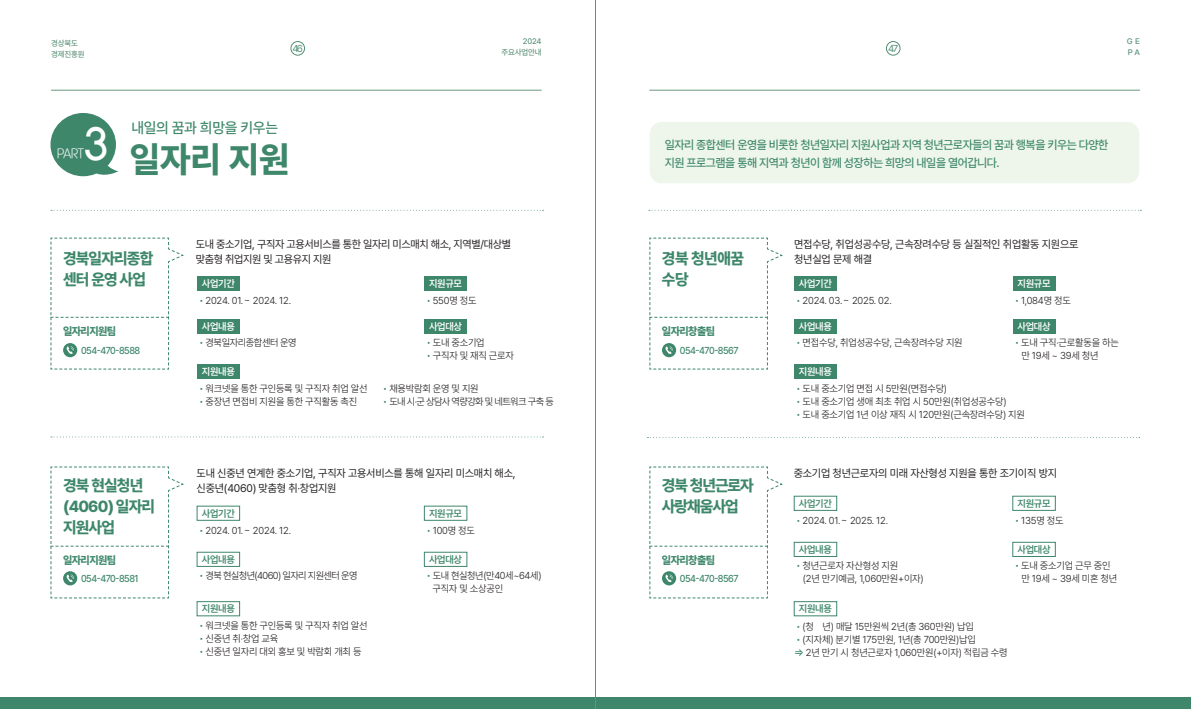
<style>
.page{position:relative;width:1191px;height:709px;background:#fff}
.page>*{position:absolute;margin:0;border:0;box-sizing:border-box;transform-origin:0 0}
.t1{font:800 35.9px "Pretendard";color:#3e876b}
.t2{font:800 16px/21px "Pretendard";letter-spacing:-.05em;color:#3e876b}
.t3{font:500 15px "Pretendard";letter-spacing:-.02em;color:#3e876b}
.t4{font:13.4px "Korean GHD L";color:#fff;scale:.86 1}
.t5{font:500 12px/18px "Pretendard";letter-spacing:-.04em;color:#3e876b}
.t6{font:11px/15px "Pretendard";letter-spacing:-.02em;color:#231f20}
.t7{font:800 11px "Pretendard";letter-spacing:-.05em;color:#3e876b}
.t8{font:300 10px/13px "Pretendard";letter-spacing:-.02em;color:#231f20}
.t9{font:300 10px/13px "Pretendard";letter-spacing:-.06em;color:#231f20}
.t10{font:500 10px "Pretendard";letter-spacing:-.05em;color:#3e876b;scale:.92 1}
.t11{font:600 10px "Pretendard";letter-spacing:-.03em;color:#3e876b}
.t12{font:300 10px/16.4px "Pretendard";letter-spacing:-.04em;color:#231f20}
.t13{font:10px "Pretendard";color:#548f76}
.t14{font:600 10px "Pretendard";color:#fff}
.t15{font:500 8px/11px "Pretendard";letter-spacing:-.01em;color:#5f937b}
.t16{font:500 8px/11px "Pretendard";letter-spacing:-.01em;color:#5f937b;scale:1.04 1}
.s1{font-weight:600;color:#fff}
.s2{font-family:"Korean GD19 R";font-weight:400;color:#3e876b}
.s3{font-weight:600;color:#3e876b}
.s4{font-weight:400;font-size:11px;color:#3e876b}
</style>
<div class="page">
<hr style="left:51px;top:90px;width:490px;height:1px;background:#6a9881">
<div style="left:291px;top:41px;width:14px;height:14px;border:1px solid #548f76;border-radius:50%"></div>
<div style="left:886px;top:41px;width:14px;height:14px;border:1px solid #548f76;border-radius:50%"></div>
<hr style="left:649px;top:90px;width:491px;height:1px;background:#6a9881">
<div style="left:0;top:696px;width:1191px;height:13px;background:#3e876b"></div>
<hr style="left:595px;top:0;width:1px;height:709px;background:#808285">
<div style="left:197px;top:505px;width:43px;height:16px;border:1px solid #3e876b"></div>
<div style="left:424px;top:505px;width:43px;height:16px;border:1px solid #3e876b"></div>
<div style="left:197px;top:551px;width:43px;height:16px;border:1px solid #3e876b"></div>
<div style="left:424px;top:551px;width:43px;height:16px;border:1px solid #3e876b"></div>
<div style="left:197px;top:601px;width:43px;height:15px;border:1px solid #3e876b"></div>
<svg style="left:50px;top:466px;width:134px;height:133px"></svg>
<div style="left:50px;top:113px;width:66px;height:63px;background:#3e876b;border-radius:50%"></div>
<svg style="left:93px;top:155px;width:25px;height:20px"></svg>
<svg style="left:51px;top:210px;width:492px;height:1px"></svg>
<div style="left:197px;top:276px;width:43px;height:15px;background:#3e876b"></div>
<div style="left:197px;top:319px;width:43px;height:14px;background:#3e876b"></div>
<div style="left:424px;top:276px;width:43px;height:15px;background:#3e876b"></div>
<div style="left:424px;top:319px;width:43px;height:14px;background:#3e876b"></div>
<svg style="left:50px;top:237px;width:134px;height:133px"></svg>
<div style="left:197px;top:364px;width:43px;height:14px;background:#3e876b"></div>
<svg style="left:51px;top:436px;width:492px;height:1px"></svg>
<svg style="left:647px;top:437px;width:493px;height:1px"></svg>
<div style="left:793px;top:495px;width:44px;height:16px;border:1px solid #3e876b"></div>
<div style="left:1012px;top:495px;width:43px;height:16px;border:1px solid #3e876b"></div>
<div style="left:793px;top:542px;width:44px;height:15px;border:1px solid #3e876b"></div>
<div style="left:1012px;top:542px;width:43px;height:15px;border:1px solid #3e876b"></div>
<div style="left:793px;top:601px;width:44px;height:15px;border:1px solid #3e876b"></div>
<svg style="left:649px;top:466px;width:134px;height:133px"></svg>
<div style="left:794px;top:276px;width:42px;height:15px;background:#3e876b"></div>
<div style="left:1012px;top:276px;width:43px;height:15px;background:#3e876b"></div>
<div style="left:1012px;top:319px;width:43px;height:14px;background:#3e876b"></div>
<div style="left:794px;top:319px;width:42px;height:14px;background:#3e876b"></div>
<svg style="left:649px;top:237px;width:134px;height:133px"></svg>
<div style="left:794px;top:364px;width:42px;height:14px;background:#3e876b"></div>
<div style="left:649px;top:122px;width:490px;height:61px;background:#eef6eb;border-radius:12px"></div>
<svg style="left:649px;top:210px;width:492px;height:1px"></svg>
<p class="t15" style="left:51px;top:37px;width:35px">경상북도 경제진흥원</p>
<p class="t15" style="left:501px;top:36px;width:42px;text-align:right">2024 주요사업안내</p>
<p class="t16" style="left:1126px;top:36px;width:14px">G E<br>P A</p>
<p class="t13" style="left:292px;top:41px;width:12px">46</p>
<p class="t13" style="left:888px;top:41px;width:12px">47</p>
<h3 class="t3" style="left:131px;top:116px;width:148px">내일의 꿈과 희망을 키우는</h3>
<h1 class="t1" style="left:84px;top:133px;width:207px"><sup>3</sup> 일자리 지원</h1>
<h3 class="t4" style="left:57px;top:147px;width:33px">PART</h3>
<h2 class="t2" style="left:63px;top:247px;width:92px">경북일자리종합 센터 운영 사업</h2>
<p class="t7" style="left:63px;top:323px;width:55px">일자리지원팀</p>
<p class="t10" style="left:81px;top:343px;width:66px">054-470-8588</p>
<h2 class="t2" style="left:63px;top:474px;width:93px">경북 현실청년 (4060) 일자리 지원사업</h2>
<p class="t7" style="left:63px;top:552px;width:55px">일자리지원팀</p>
<p class="t10" style="left:81px;top:571px;width:64px">054-470-8581</p>
<p class="t6" style="left:196px;top:236px;width:317px">도내 중소기업, 구직자 고용서비스를 통한 일자리 미스매치 해소, 지역별/대상별 맞춤형 취업지원 및 고용유지 지원</p>
<p class="t8" style="left:197px;top:275px;width:96px;line-height:16.9px;text-indent:5px"><span class="s1">사업기간<br></span><span class="s2">·</span>2024. 01.~ 2024. 12.</p>
<p class="t12" style="left:197px;top:318px;width:101px;text-indent:5px"><span class="s1">사업내용 </span><span class="s2">·</span>경북일자리종합센터 운영</p>
<p class="t8" style="left:424px;top:275px;width:54px;line-height:16.9px;text-indent:5px"><span class="s1">지원규모 </span><span class="s2">·</span>550명 정도</p>
<p class="t8" style="left:424px;top:318px;width:62px;line-height:16.4px;text-indent:5px"><span class="s1">사업대상 </span><span class="s2">·</span>도내 중소기업</p>
<p class="t8" style="left:424px;top:349px;width:91px"><span class="s2">·</span>구직자 및 재직 근로자</p>
<p class="t8" style="left:197px;top:363px;width:172px;line-height:17.2px;text-indent:5px"><span class="s1">지원내용<br></span><span class="s2">·</span>워크넷을 통한 구인등록 및 구직자 취업 알선</p>
<p class="t8" style="left:197px;top:395px;width:162px"><span class="s2">·</span>중장년 면접비 지원을 통한 구직활동 촉진</p>
<p class="t9" style="left:381px;top:382px;width:174px"><span class="s2">·</span>채용박람회 운영 및 지원<br><span class="s2">·</span>도내 시‧군 상담사 역량강화 및 네트워크 구축 등</p>
<p class="t6" style="left:197px;top:465px;width:320px">도내 신중년 연계한 중소기업, 구직자 고용서비스를 통해 일자리 미스매치 해소, 신중년(4060) 맞춤형 취‧창업지원</p>
<p class="t11" style="left:202px;top:506px;width:34px">사업기간</p>
<p class="t11" style="left:429px;top:506px;width:34px">지원규모</p>
<p class="t8" style="left:197px;top:523px;width:96px"><span class="s2">·</span>2024. 01.~ 2024. 12.</p>
<p class="t8" style="left:424px;top:523px;width:52px"><span class="s2">·</span>100명 정도</p>
<p class="t11" style="left:202px;top:552px;width:34px">사업내용</p>
<p class="t11" style="left:429px;top:552px;width:34px">사업대상</p>
<p class="t9" style="left:197px;top:569px;width:162px"><span class="s2">·</span>경북 현실청년(4060) 일자리 지원센터 운영</p>
<p class="t8" style="left:432px;top:569px;width:111px;text-indent:-8px"><span class="s2">·</span>도내 현실청년(만40세~64세) 구직자 및 소상공인</p>
<p class="t8" style="left:197px;top:600px;width:172px;line-height:16.5px;text-indent:5px"><span class="s3">지원내용<br></span><span class="s2">·</span>워크넷을 통한 구인등록 및 구직자 취업 알선</p>
<p class="t8" style="left:197px;top:631px;width:166px"><span class="s2">·</span>신중년 취‧창업 교육<br><span class="s2">·</span>신중년 일자리 대외 홍보 및 박람회 개최 등</p>
<p class="t5" style="left:665px;top:135px;width:445px">일자리 종합센터 운영을 비롯한 청년일자리 지원사업과 지역 청년근로자들의 꿈과 행복을 키우는 다양한 지원 프로그램을 통해 지역과 청년이 함께 성장하는 희망의 내일을 열어갑니다.</p>
<h2 class="t2" style="left:662px;top:247px;width:83px">경북 청년애꿈 수당</h2>
<p class="t7" style="left:662px;top:323px;width:55px">일자리창출팀</p>
<p class="t10" style="left:680px;top:343px;width:65px">054-470-8567</p>
<h2 class="t2" style="left:662px;top:474px;width:93px">경북 청년근로자 사랑채움사업</h2>
<p class="t7" style="left:662px;top:552px;width:55px">일자리창출팀</p>
<p class="t10" style="left:680px;top:571px;width:65px">054-470-8567</p>
<p class="t6" style="left:794px;top:236px;width:286px">면접수당, 취업성공수당, 근속장려수당 등 실질적인 취업활동 지원으로 청년실업 문제 해결</p>
<p class="t8" style="left:794px;top:275px;width:99px;line-height:16.9px;text-indent:5px"><span class="s1">사업기간<br></span><span class="s2">·</span>2024. 03.~ 2025. 02.</p>
<p class="t8" style="left:1012px;top:275px;width:60px;line-height:16.9px;text-indent:5px"><span class="s1">지원규모 </span><span class="s2">·</span>1,084명 정도</p>
<p class="t8" style="left:1012px;top:318px;width:108px;line-height:16.4px;text-indent:5px"><span class="s1">사업대상<br></span><span class="s2">·</span>도내 구직‧근로활동을 하는</p>
<p class="t8" style="left:1021px;top:349px;width:79px">만 19세 ~ 39세 청년</p>
<p class="t8" style="left:794px;top:318px;width:170px;line-height:16.4px;text-indent:5px"><span class="s1">사업내용<br></span><span class="s2">·</span>면접수당, 취업성공수당, 근속장려수당 지원</p>
<p class="t14" style="left:799px;top:364px;width:34px">지원내용</p>
<p class="t8" style="left:794px;top:382px;width:232px"><span class="s2">·</span>도내 중소기업 면접 시 5만원(면접수당)<br><span class="s2">·</span>도내 중소기업 생애 최초 취업 시 50만원(취업성공수당) <span class="s2">·</span>도내 중소기업 1년 이상 재직 시 120만원(근속장려수당) 지원</p>
<p class="t6" style="left:793px;top:465px;width:265px">중소기업 청년근로자의 미래 자산형성 지원을 통한 조기이직 방지</p>
<p class="t11" style="left:799px;top:496px;width:34px">사업기간</p>
<p class="t11" style="left:1017px;top:496px;width:34px">지원규모</p>
<p class="t8" style="left:794px;top:513px;width:96px"><span class="s2">·</span>2024. 01.~ 2025. 12.</p>
<p class="t8" style="left:1012px;top:513px;width:52px"><span class="s2">·</span>135명 정도</p>
<p class="t11" style="left:799px;top:542px;width:34px">사업내용</p>
<p class="t11" style="left:1017px;top:542px;width:34px">사업대상</p>
<p class="t8" style="left:803px;top:559px;width:122px;text-indent:-9px"><span class="s2">·</span>청년근로자 자산형성 지원<br>(2년 만기예금, 1,060만원+이자)</p>
<p class="t8" style="left:1021px;top:559px;width:97px;text-indent:-9px"><span class="s2">·</span>도내 중소기업 근무 중인 만 19세 ~ 39세 미혼 청년</p>
<p class="t8" style="left:794px;top:599px;width:181px;line-height:17.6px;text-indent:5px"><span class="s3">지원내용<br></span><span class="s2">·</span>(청 년) 매달 15만원씩 2년(총 360만원) 납입</p>
<p class="t8" style="left:794px;top:632px;width:215px"><span class="s2">·</span>(지자체) 분기별 175만원, 1년(총 700만원)납입<br><span class="s4">⇒</span> 2년 만기 시 청년근로자 1,060만원(+이자) 적립금 수령</p>
</div>
